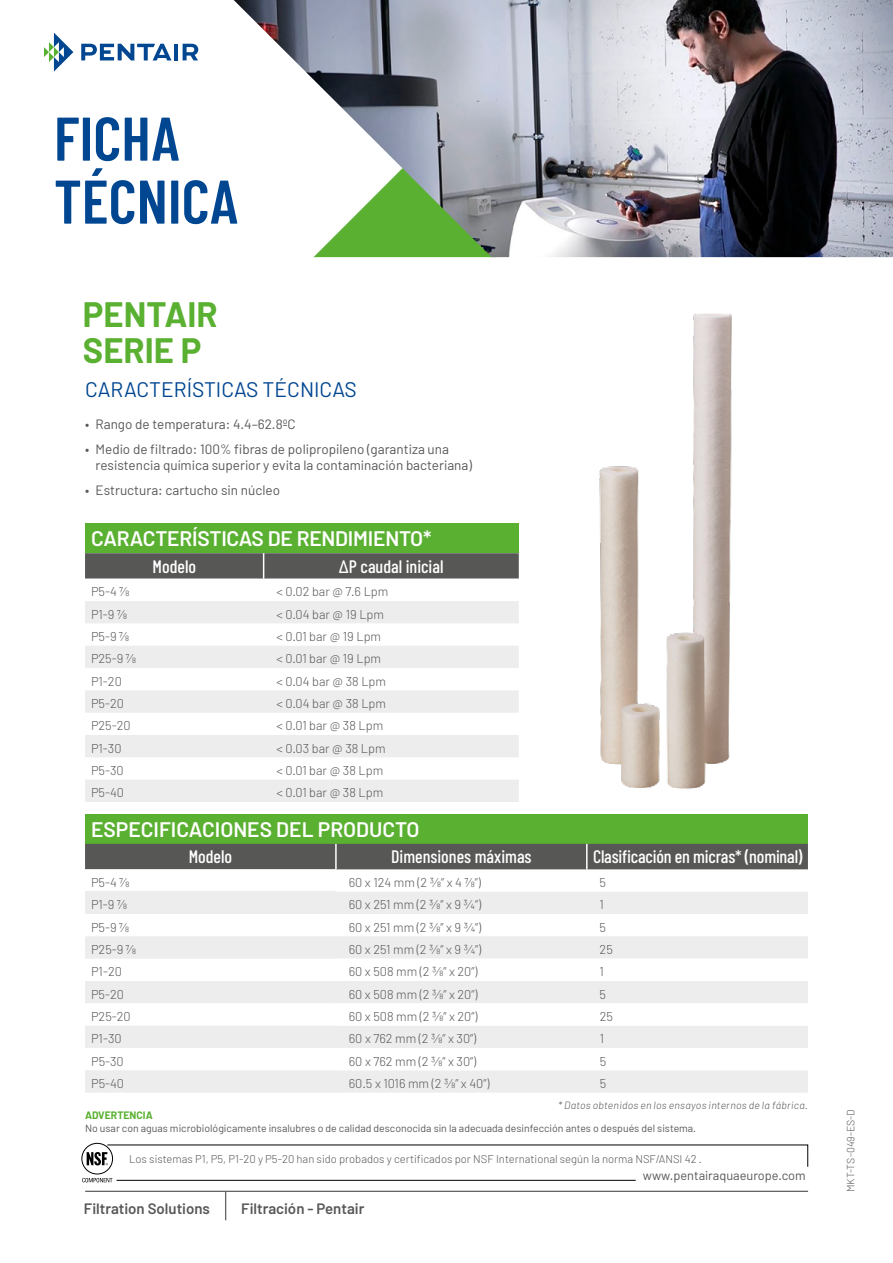
<style>
.page{position:relative;width:893px;height:1263px;background:#fff}
.page>*{position:absolute;margin:0;border:0;box-sizing:border-box;transform-origin:0 0}
.t1{font:600 61.5px/63px "Barlow Condensed";color:#004691}
.t2{font:700 34.5px/36px "Barlow";color:#5ab031}
.t3{font:600 21px "Barlow";letter-spacing:-.01em;color:#fff}
.t4{font:21px "Barlow";color:#004691}
.t5{font:500 18px "Barlow Condensed";color:#fff}
.t6{font:600 15px "Barlow";color:#575756}
.t7{font:13.5px/16.5px "Barlow";color:#575756}
.t8{font:300 12.75px "Barlow";color:#575756}
.t9{font:12.75px "Barlow";color:#575756}
.t10{font:300 11.25px "Barlow";color:#575756}
.t11{font:10.5px "Barlow";color:#575756}
.t12{font:italic 300 10.5px "Barlow";letter-spacing:.025em;color:#575756}
.t13{font:300 10.5px "Barlow";color:#575756}
.t14{font:700 10.5px "Barlow";color:#5ab031}
</style>
<div class="page">
<img style="left:234px;top:0;width:659px;height:257px">
<svg style="left:44px;top:33px;width:29px;height:39px"></svg>
<svg style="left:81px;top:44px;width:90px;height:16px"></svg>
<hr style="left:174px;top:44px;width:4px;height:16px;background:#004691">
<svg style="left:183px;top:44px;width:15px;height:16px"></svg>
<hr style="left:85px;top:1191px;width:723px;height:1px;background:#575756">
<svg style="left:225px;top:1192px;width:1px;height:28px"></svg>
<img style="left:599px;top:313px;width:133px;height:476px">
<div style="left:85px;top:814px;width:723px;height:30px;background:#5ab031"></div>
<div style="left:85px;top:844px;width:723px;height:25px;background:#575756"></div>
<svg style="left:85px;top:869px;width:251px;height:23px"></svg>
<svg style="left:85px;top:892px;width:723px;height:200px;fill:#ededed"></svg>
<div style="left:336px;top:936px;width:472px;height:156px;background:#ededed"></div>
<svg style="left:336px;top:959px;width:472px;height:111px"></svg>
<hr style="left:335px;top:844px;width:2px;height:25px;background:#fff">
<hr style="left:586px;top:844px;width:2px;height:25px;background:#fff">
<div style="left:85px;top:524px;width:434px;height:29px;background:#5ab031"></div>
<div style="left:85px;top:601px;width:434px;height:22px;background:#ededed"></div>
<svg style="left:85px;top:646px;width:434px;height:156px;fill:#ededed"></svg>
<svg style="left:85px;top:553px;width:434px;height:26px;background:#5c5c5b"></svg>
<svg style="left:82px;top:1143px;width:31px;height:31px"></svg>
<div style="left:81px;top:1143px;width:32px;height:31px;border:1px solid #000;border-radius:50%"></div>
<svg style="left:82px;top:1178px;width:30px;height:4px"></svg>
<svg style="left:87px;top:1144px;width:721px;height:23px"></svg>
<hr style="left:117px;top:1180px;width:519px;height:1px;background:#000">
<h1 class="t1" style="left:54px;top:105px;width:186px">FICHA<br>TÉCNICA</h1>
<h2 class="t2" style="left:83px;top:296px;width:136px">PENTAIR<br>SERIE P</h2>
<h3 class="t4" style="left:85px;top:376px;width:273px">CARACTERÍSTICAS TÉCNICAS</h3>
<p class="t7" style="left:85px;top:415px;width:212px">• Rango de temperatura: 4.4–62.8ºC</p>
<p class="t7" style="left:96px;top:440px;width:378px;text-indent:-11px">• Medio de filtrado: 100% fibras de polipropileno (garantiza una resistencia química superior y evita la contaminación bacteriana)</p>
<p class="t7" style="left:85px;top:482px;width:197px">• Estructura: cartucho sin núcleo</p>
<h3 class="t3" style="left:91px;top:525px;width:342px">CARACTERÍSTICAS DE RENDIMIENTO*</h3>
<h3 class="t5" style="left:153px;top:555px;width:45px">Modelo</h3>
<h3 class="t5" style="left:339px;top:555px;width:106px">∆P caudal inicial</h3>
<p class="t8" style="left:91px;top:584px;width:40px">P5-4 7/8</p>
<p class="t8" style="left:276px;top:584px;width:113px">&lt; 0.02 bar @ 7.6 Lpm</p>
<p class="t8" style="left:91px;top:606px;width:38px">P1-9 7/8</p>
<p class="t8" style="left:276px;top:606px;width:109px">&lt; 0.04 bar @ 19 Lpm</p>
<p class="t8" style="left:91px;top:628px;width:40px">P5-9 7/8</p>
<p class="t8" style="left:276px;top:628px;width:106px">&lt; 0.01 bar @ 19 Lpm</p>
<p class="t8" style="left:91px;top:651px;width:46px">P25-9 7/8</p>
<p class="t8" style="left:276px;top:651px;width:106px">&lt; 0.01 bar @ 19 Lpm</p>
<p class="t8" style="left:91px;top:673px;width:32px">P1-20</p>
<p class="t8" style="left:276px;top:673px;width:111px">&lt; 0.04 bar @ 38 Lpm</p>
<p class="t8" style="left:91px;top:695px;width:34px">P5-20</p>
<p class="t8" style="left:276px;top:695px;width:111px">&lt; 0.04 bar @ 38 Lpm</p>
<p class="t8" style="left:91px;top:718px;width:41px">P25-20</p>
<p class="t8" style="left:276px;top:718px;width:108px">&lt; 0.01 bar @ 38 Lpm</p>
<p class="t8" style="left:91px;top:740px;width:32px">P1-30</p>
<p class="t8" style="left:276px;top:740px;width:111px">&lt; 0.03 bar @ 38 Lpm</p>
<p class="t8" style="left:91px;top:762px;width:34px">P5-30</p>
<p class="t8" style="left:276px;top:762px;width:108px">&lt; 0.01 bar @ 38 Lpm</p>
<p class="t8" style="left:91px;top:785px;width:35px">P5-40</p>
<p class="t8" style="left:276px;top:785px;width:108px">&lt; 0.01 bar @ 38 Lpm</p>
<h3 class="t3" style="left:91px;top:816px;width:330px">ESPECIFICACIONES DEL PRODUCTO</h3>
<h3 class="t5" style="left:189px;top:846px;width:45px">Modelo</h3>
<h3 class="t5" style="left:391px;top:846px;width:142px">Dimensiones máximas</h3>
<h3 class="t5" style="left:593px;top:846px;width:211px">Clasificación en micras* (nominal)</h3>
<p class="t8" style="left:91px;top:874px;width:40px">P5-4 7/8</p>
<p class="t8" style="left:349px;top:874px;width:134px">60 x 124 mm (2 ⅜” x 4 ⅞”)</p>
<p class="t8" style="left:600px;top:874px;width:8px">5</p>
<p class="t8" style="left:91px;top:897px;width:38px">P1-9 7/8</p>
<p class="t8" style="left:349px;top:897px;width:134px">60 x 251 mm (2 ⅜” x 9 ¾”)</p>
<p class="t8" style="left:600px;top:897px;width:6px">1</p>
<p class="t8" style="left:91px;top:919px;width:40px">P5-9 7/8</p>
<p class="t8" style="left:349px;top:919px;width:134px">60 x 251 mm (2 ⅜” x 9 ¾”)</p>
<p class="t8" style="left:600px;top:919px;width:8px">5</p>
<p class="t8" style="left:91px;top:941px;width:46px">P25-9 7/8</p>
<p class="t8" style="left:349px;top:941px;width:134px">60 x 251 mm (2 ⅜” x 9 ¾”)</p>
<p class="t8" style="left:600px;top:941px;width:15px">25</p>
<p class="t8" style="left:91px;top:964px;width:32px">P1-20</p>
<p class="t8" style="left:349px;top:964px;width:130px">60 x 508 mm (2 ⅜” x 20”)</p>
<p class="t8" style="left:600px;top:964px;width:6px">1</p>
<p class="t8" style="left:91px;top:986px;width:34px">P5-20</p>
<p class="t8" style="left:349px;top:986px;width:130px">60 x 508 mm (2 ⅜” x 20”)</p>
<p class="t8" style="left:600px;top:986px;width:8px">5</p>
<p class="t8" style="left:91px;top:1008px;width:41px">P25-20</p>
<p class="t8" style="left:349px;top:1008px;width:130px">60 x 508 mm (2 ⅜” x 20”)</p>
<p class="t8" style="left:600px;top:1008px;width:15px">25</p>
<p class="t8" style="left:91px;top:1031px;width:32px">P1-30</p>
<p class="t8" style="left:349px;top:1031px;width:129px">60 x 762 mm (2 ⅜” x 30”)</p>
<p class="t8" style="left:600px;top:1031px;width:6px">1</p>
<p class="t8" style="left:91px;top:1053px;width:34px">P5-30</p>
<p class="t8" style="left:349px;top:1053px;width:129px">60 x 762 mm (2 ⅜” x 30”)</p>
<p class="t8" style="left:600px;top:1053px;width:8px">5</p>
<p class="t8" style="left:91px;top:1075px;width:35px">P5-40</p>
<p class="t8" style="left:349px;top:1075px;width:142px">60.5 x 1016 mm (2 ⅜” x 40”)</p>
<p class="t8" style="left:600px;top:1075px;width:8px">5</p>
<p class="t12" style="left:558px;top:1098px;width:251px">* Datos obtenidos en los ensayos internos de la fábrica.</p>
<p class="t14" style="left:85px;top:1108px;width:69px">ADVERTENCIA</p>
<p class="t11" style="left:85px;top:1121px;width:613px">No usar con aguas microbiológicamente insalubres o de calidad desconocida sin la adecuada desinfección antes o después del sistema.</p>
<p class="t10" style="left:129px;top:1151px;width:574px">Los sistemas P1, P5, P1-20 y P5-20 han sido probados y certificados por NSF International según la norma NSF/ANSI 42 .</p>
<p class="t6" style="left:84px;top:1200px;width:128px">Filtration Solutions</p>
<p class="t6" style="left:241px;top:1200px;width:125px">Filtración - Pentair</p>
<p class="t9" style="left:643px;top:1167px;width:164px">www.pentairaquaeurope.com</p>
<p class="t13" style="left:844px;top:1192px;width:84px;rotate:-90deg">MKT-TS-049-ES-D</p>
</div>
